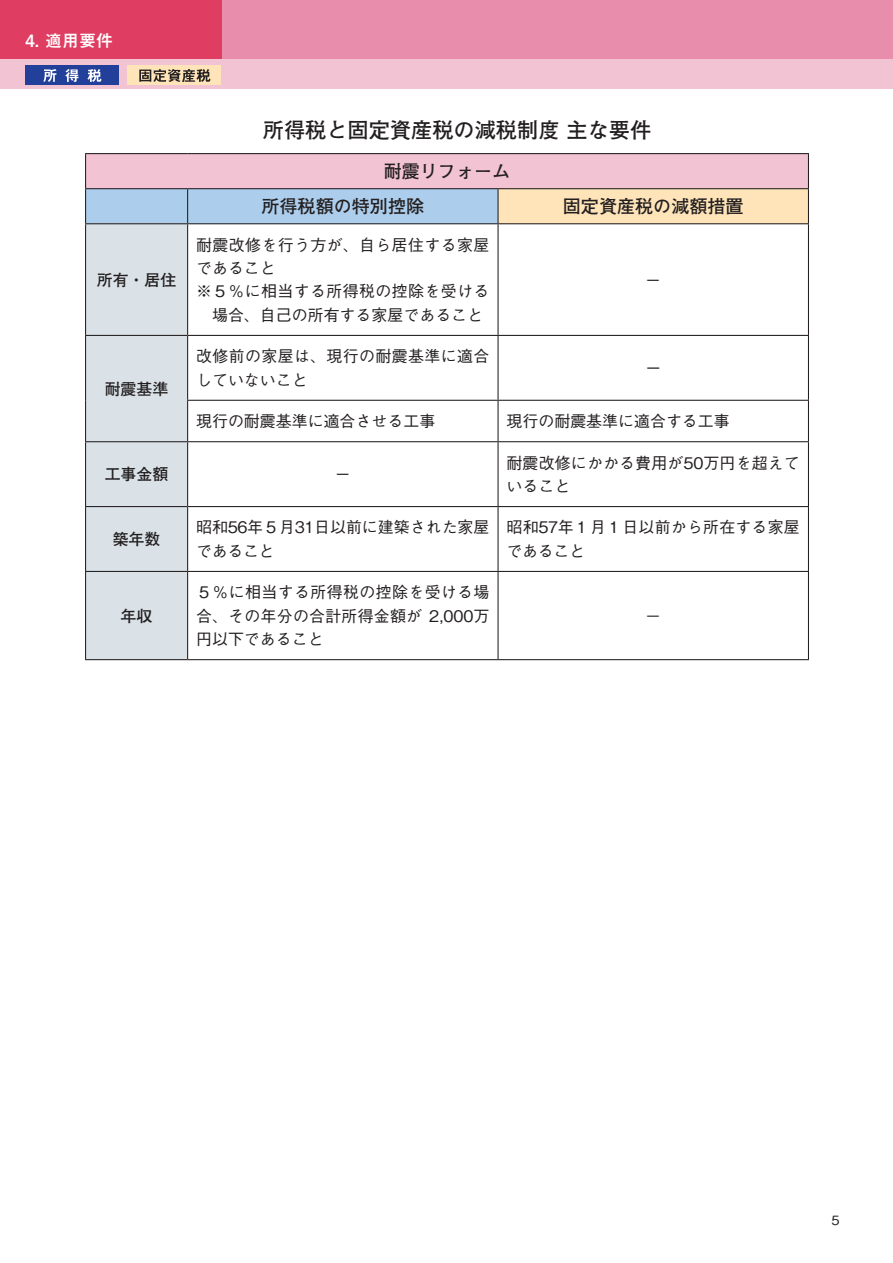
<style>
.page{position:relative;width:893px;height:1263px;background:#fff}
.page>*{position:absolute;margin:0;border:0;box-sizing:border-box;transform-origin:0 0}
.Table_Paragraph{font:500 21.3px "P Futo Go B101 Pr 6 N";letter-spacing:-.005em;color:#231f20}
.Table_Paragraph-2{font:500 18px "P Futo Go B101 Pr 6 N";color:#231f20}
.t1{font:700 16.95px "Mi Go MB1 Std De";color:#fff}
.Table_Paragraph-3{font:500 16.5px "Gothic BBB Pro";color:#231f20}
.Table_Paragraph-4{font:500 15.9px/23.4px "Gothic BBB Pro";letter-spacing:.01em;color:#231f20}
.Table_Paragraph-5{font:500 15.9px "P Futo Go B101 Pr 6 N";color:#231f20}
.t2{font:500 12.75px "Gothic BBB Pro";color:#231f20}
</style>
<div class="page">
<div style="left:0;top:0;width:893px;height:60px;background:#e88dac"></div>
<div style="left:0;top:0;width:221px;height:60px;background:#df3d61"></div>
<div style="left:0;top:60px;width:893px;height:29px;background:#f2c3d2"></div>
<div style="left:26px;top:66px;width:93px;height:19px;background:#223f99"></div>
<svg style="left:43px;top:69px;width:13px;height:13px"></svg>
<svg style="left:65px;top:69px;width:13px;height:13px"></svg>
<svg style="left:87px;top:69px;width:14px;height:13px"></svg>
<div style="left:128px;top:66px;width:93px;height:19px;background:#fee4b8"></div>
<svg style="left:139px;top:69px;width:71px;height:13px"></svg>
<div style="left:86px;top:154px;width:722px;height:35px;background:#f2c3d2"></div>
<div style="left:498px;top:189px;width:310px;height:35px;background:#fee4b8"></div>
<svg style="left:86px;top:189px;width:411px;height:317px"></svg>
<div style="left:86px;top:507px;width:102px;height:64px;background:#dae2e7"></div>
<div style="left:86px;top:571px;width:102px;height:89px;background:#dae2e7"></div>
<hr style="left:85px;top:153px;width:103px;height:1px;background:#231f20">
<hr style="left:85px;top:154px;width:1px;height:34px;background:#231f20">
<hr style="left:188px;top:153px;width:310px;height:1px;background:#231f20">
<hr style="left:498px;top:153px;width:311px;height:1px;background:#231f20">
<hr style="left:808px;top:154px;width:1px;height:34px;background:#231f20">
<hr style="left:85px;top:188px;width:103px;height:1px;background:#231f20">
<hr style="left:85px;top:189px;width:1px;height:34px;background:#231f20">
<hr style="left:188px;top:188px;width:310px;height:1px;background:#231f20">
<hr style="left:187px;top:189px;width:1px;height:34px;background:#231f20">
<hr style="left:498px;top:188px;width:311px;height:1px;background:#231f20">
<hr style="left:497px;top:189px;width:2px;height:34px;background:#231f20">
<hr style="left:808px;top:189px;width:1px;height:34px;background:#231f20">
<hr style="left:85px;top:223px;width:103px;height:1px;background:#231f20">
<hr style="left:85px;top:224px;width:1px;height:111px;background:#231f20">
<hr style="left:188px;top:223px;width:310px;height:1px;background:#231f20">
<hr style="left:187px;top:224px;width:1px;height:111px;background:#231f20">
<hr style="left:498px;top:223px;width:311px;height:1px;background:#231f20">
<hr style="left:497px;top:224px;width:2px;height:111px;background:#231f20">
<hr style="left:808px;top:224px;width:1px;height:111px;background:#231f20">
<hr style="left:85px;top:335px;width:103px;height:1px;background:#231f20">
<hr style="left:85px;top:336px;width:1px;height:64px;background:#231f20">
<hr style="left:188px;top:335px;width:310px;height:1px;background:#231f20">
<hr style="left:187px;top:336px;width:1px;height:64px;background:#231f20">
<hr style="left:498px;top:335px;width:311px;height:1px;background:#231f20">
<hr style="left:497px;top:336px;width:2px;height:64px;background:#231f20">
<hr style="left:808px;top:336px;width:1px;height:64px;background:#231f20">
<hr style="left:85px;top:400px;width:1px;height:41px;background:#231f20">
<hr style="left:187px;top:400px;width:311px;height:1px;background:#231f20">
<hr style="left:187px;top:401px;width:1px;height:40px;background:#231f20">
<hr style="left:498px;top:400px;width:311px;height:1px;background:#231f20">
<hr style="left:497px;top:401px;width:2px;height:40px;background:#231f20">
<hr style="left:808px;top:401px;width:1px;height:40px;background:#231f20">
<hr style="left:85px;top:441px;width:103px;height:1px;background:#231f20">
<hr style="left:85px;top:442px;width:1px;height:64px;background:#231f20">
<hr style="left:188px;top:441px;width:310px;height:1px;background:#231f20">
<hr style="left:187px;top:442px;width:1px;height:64px;background:#231f20">
<hr style="left:498px;top:441px;width:311px;height:1px;background:#231f20">
<hr style="left:497px;top:442px;width:2px;height:64px;background:#231f20">
<hr style="left:808px;top:442px;width:1px;height:64px;background:#231f20">
<hr style="left:85px;top:506px;width:103px;height:1px;background:#231f20">
<hr style="left:85px;top:507px;width:1px;height:64px;background:#231f20">
<hr style="left:188px;top:506px;width:310px;height:1px;background:#231f20">
<hr style="left:187px;top:507px;width:1px;height:64px;background:#231f20">
<hr style="left:498px;top:506px;width:311px;height:1px;background:#231f20">
<hr style="left:497px;top:507px;width:2px;height:64px;background:#231f20">
<hr style="left:808px;top:507px;width:1px;height:64px;background:#231f20">
<hr style="left:85px;top:571px;width:103px;height:1px;background:#231f20">
<hr style="left:85px;top:572px;width:1px;height:87px;background:#231f20">
<hr style="left:188px;top:571px;width:310px;height:1px;background:#231f20">
<hr style="left:187px;top:572px;width:1px;height:87px;background:#231f20">
<hr style="left:498px;top:571px;width:311px;height:1px;background:#231f20">
<hr style="left:497px;top:572px;width:2px;height:87px;background:#231f20">
<hr style="left:808px;top:572px;width:1px;height:87px;background:#231f20">
<hr style="left:85px;top:659px;width:103px;height:1px;background:#231f20">
<hr style="left:188px;top:659px;width:310px;height:1px;background:#231f20">
<hr style="left:498px;top:659px;width:311px;height:1px;background:#231f20">
<p class="t1" style="left:26px;top:28px;width:89px">4. 適用要件</p>
<p class="Table_Paragraph-5" style="left:97px;top:267px;width:81px">所有・居住</p>
<p class="Table_Paragraph-5" style="left:105px;top:376px;width:65px">耐震基準</p>
<p class="Table_Paragraph" style="left:263px;top:113px;width:390px">所得税と固定資産税の減税制度 主な要件</p>
<p class="Table_Paragraph-2" style="left:384px;top:157px;width:128px">耐震リフォーム</p>
<p class="Table_Paragraph-2" style="left:261px;top:192px;width:164px">所得税額の特別控除</p>
<p class="Table_Paragraph-2" style="left:563px;top:192px;width:182px">固定資産税の減額措置</p>
<p class="Table_Paragraph-4" style="left:196px;top:231px;width:295px">耐震改修を行う方が、自ら居住する家屋であること</p>
<p class="Table_Paragraph-4" style="left:212px;top:278px;width:279px;text-indent:-16px">※５％に相当する所得税の控除を受ける場合、自己の所有する家屋であること</p>
<p class="Table_Paragraph-4" style="left:196px;top:343px;width:295px">改修前の家屋は、現行の耐震基準に適合していないこと</p>
<p class="Table_Paragraph-4" style="left:645px;top:266px;width:17px">ー</p>
<p class="Table_Paragraph-3" style="left:645px;top:355px;width:18px">ー</p>
<p class="Table_Paragraph-4" style="left:196px;top:407px;width:241px">現行の耐震基準に適合させる工事</p>
<p class="Table_Paragraph-4" style="left:507px;top:407px;width:225px">現行の耐震基準に適合する工事</p>
<p class="Table_Paragraph-5" style="left:105px;top:461px;width:65px">工事金額</p>
<p class="Table_Paragraph-4" style="left:335px;top:461px;width:17px">ー</p>
<p class="Table_Paragraph-4" style="left:507px;top:449px;width:295px">耐震改修にかかる費用が50万円を超えていること</p>
<p class="Table_Paragraph-5" style="left:113px;top:526px;width:49px">築年数</p>
<p class="Table_Paragraph-4" style="left:196px;top:514px;width:295px">昭和56年５月31日以前に建築された家屋であること</p>
<p class="Table_Paragraph-4" style="left:507px;top:514px;width:295px">昭和57年１月１日以前から所在する家屋であること</p>
<p class="Table_Paragraph-5" style="left:121px;top:603px;width:33px">年収</p>
<p class="Table_Paragraph-4" style="left:196px;top:578px;width:295px;text-align:justify">５％に相当する所得税の控除を受ける場合、その年分の合計所得金額が 2,000万円以下であること</p>
<p class="Table_Paragraph-4" style="left:645px;top:602px;width:17px">－</p>
<p class="t2" style="left:831px;top:1210px;width:10px">5</p>
</div>
